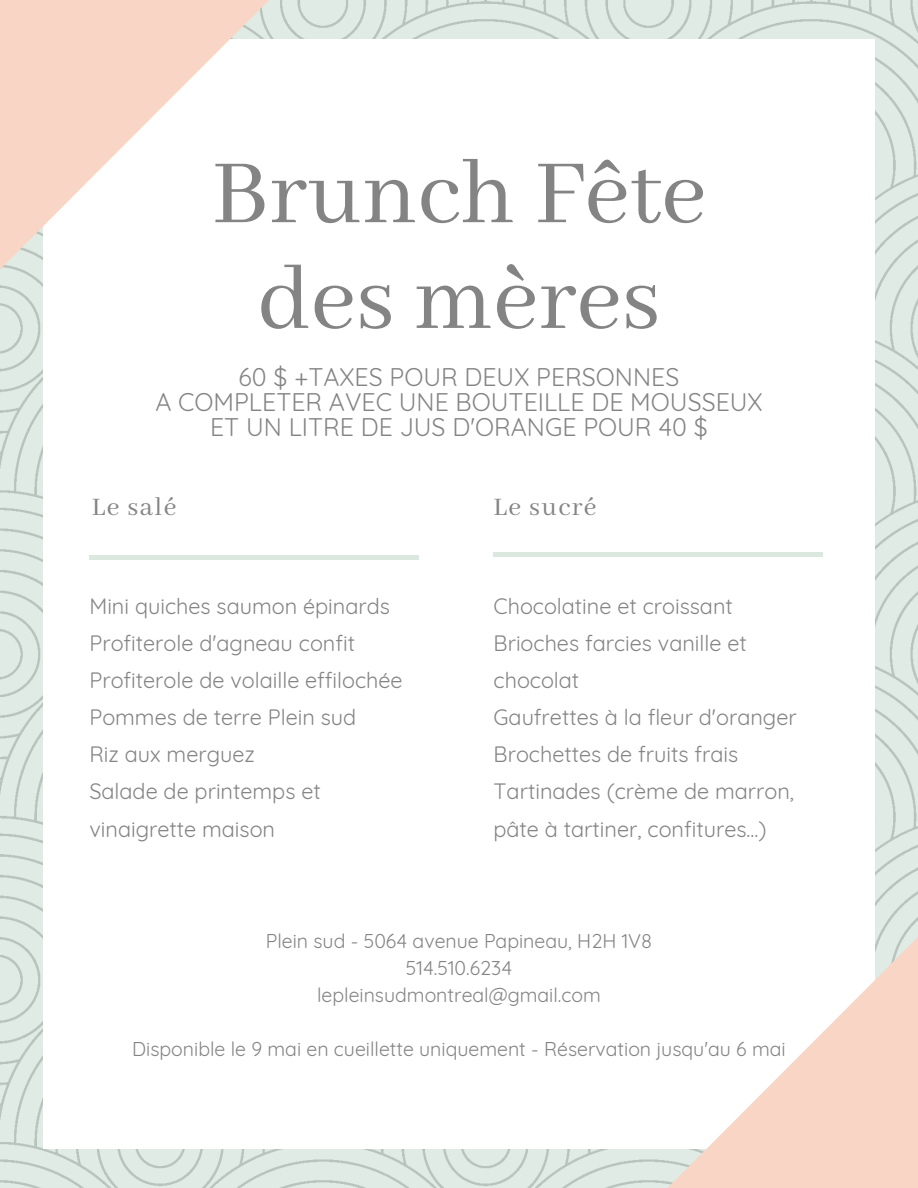
<style>
.page{position:relative;width:918px;height:1188px;background:#fff}
.page>*{position:absolute;margin:0;border:0;box-sizing:border-box;transform-origin:0 0}
.t1{font:99.6px/105.8px "Abhaya Libre";color:#848484;text-align:center}
.t2{font:28.05px "Abhaya Libre";letter-spacing:.05em;color:#848484}
.t3{font:24.9px/24.8px "Quicksand";color:#848484;text-align:center}
.t4{font:21.6px/37.2px "Quicksand";color:#848484}
.t5{font:19.5px "Quicksand";color:#848484}
</style>
<div class="page">
<img style="left:0;top:0;width:918px;height:1188px">
<div style="left:43px;top:40px;width:832px;height:1109px;background:#fff"></div>
<svg style="left:0;top:0;width:310px;height:318px"></svg>
<svg style="left:625px;top:890px;width:293px;height:298px"></svg>
<hr style="left:89px;top:555px;width:330px;height:4px;background:#dae8e0">
<hr style="left:494px;top:553px;width:329px;height:4px;background:#dae8e0">
<p class="t1" style="left:212px;top:144px;width:496px">Brunch Fête des mères</p>
<p class="t3" style="left:239px;top:364px;width:442px">60 $ +TAXES POUR DEUX PERSONNES</p>
<p class="t3" style="left:155px;top:389px;width:609px">A COMPLETER AVEC UNE BOUTEILLE DE MOUSSEUX<br>ET UN LITRE DE JUS D'ORANGE POUR 40 $</p>
<p class="t2" style="left:92px;top:492px;width:86px">Le salé</p>
<p class="t4" style="left:89px;top:587px;width:302px">Mini quiches saumon épinards</p>
<p class="t4" style="left:89px;top:624px;width:267px">Profiterole d'agneau confit</p>
<p class="t4" style="left:89px;top:661px;width:315px">Profiterole de volaille effilochée</p>
<p class="t4" style="left:89px;top:698px;width:268px">Pommes de terre Plein sud</p>
<p class="t4" style="left:89px;top:736px;width:167px">Riz aux merguez</p>
<p class="t4" style="left:89px;top:773px;width:233px">Salade de printemps et vinaigrette maison</p>
<p class="t2" style="left:494px;top:492px;width:105px">Le sucré</p>
<p class="t4" style="left:494px;top:587px;width:241px">Chocolatine et croissant</p>
<p class="t4" style="left:494px;top:624px;width:255px">Brioches farcies vanille et chocolat</p>
<p class="t4" style="left:494px;top:698px;width:305px">Gaufrettes à la fleur d'oranger</p>
<p class="t4" style="left:494px;top:736px;width:246px">Brochettes de fruits frais</p>
<p class="t4" style="left:494px;top:773px;width:302px">Tartinades (crème de marron, pâte à tartiner, confitures...)</p>
<p class="t5" style="left:266px;top:928px;width:388px">Plein sud - 5064 avenue Papineau, H2H 1V8</p>
<p class="t5" style="left:406px;top:955px;width:108px">514.510.6234</p>
<p class="t5" style="left:317px;top:982px;width:285px">lepleinsudmontreal@gmail.com</p>
<p class="t5" style="left:132px;top:1036px;width:655px">Disponible le 9 mai en cueillette uniquement - Réservation jusqu'au 6 mai</p>
</div>
